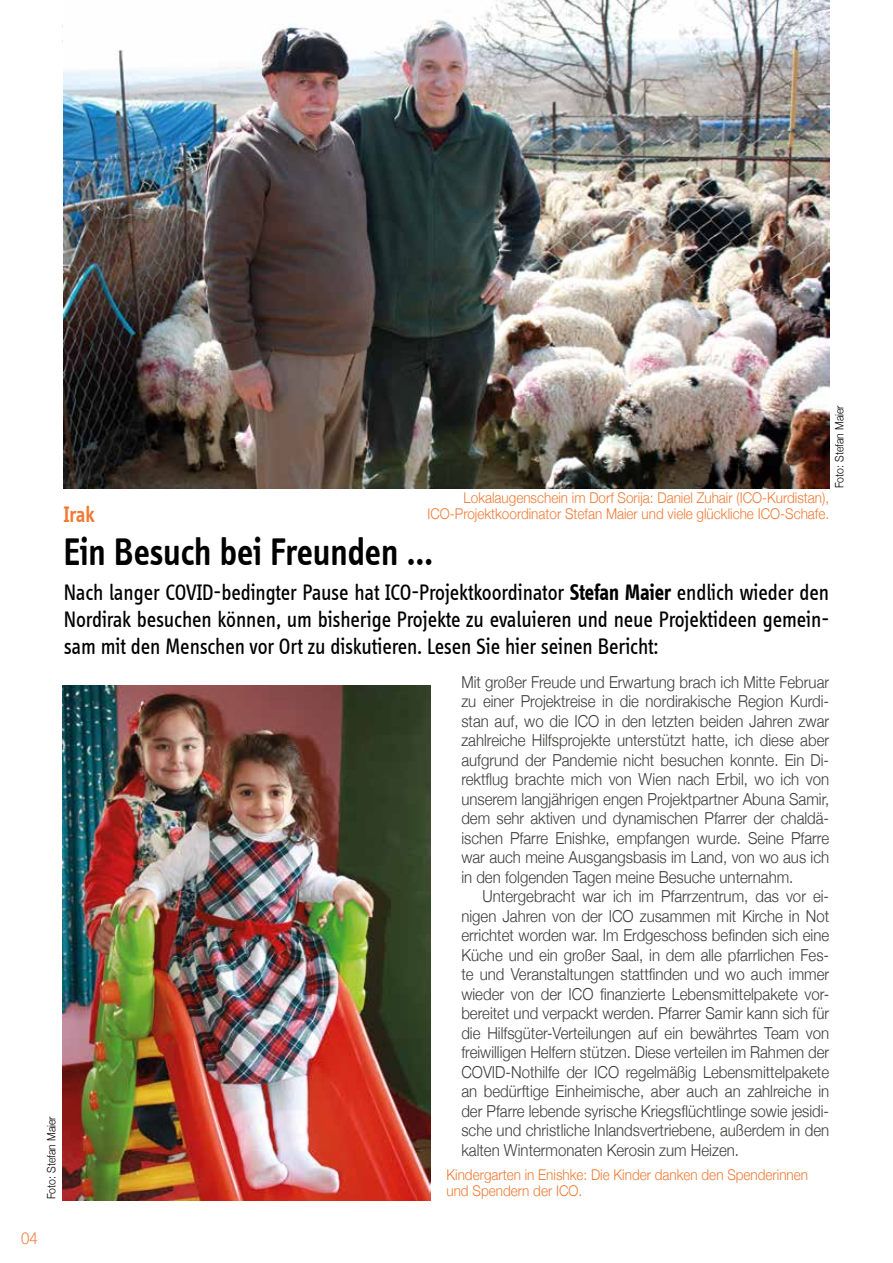
<style>
.page{position:relative;width:893px;height:1263px;background:#fff}
.page>*{position:absolute;margin:0;border:0;box-sizing:border-box;transform-origin:0 0}
.t1{font:600 39.6px "Info Disp";color:#000;scale:.91 1}
.t2{font:23.1px/27px "Info Disp";letter-spacing:-.005em;color:#000;text-align:justify;scale:.91 1}
.t3{font:600 23.1px "Info Disp";color:#ef7a33;scale:.91 1}
.t4{font:300 16.5px/19.5px "Helvetica Neue";color:#3c3c3b;text-align:justify;scale:.91 1}
.t5{font:300 16.5px "Helvetica Neue";color:#ef7a33;scale:.91 1}
.t6{font:300 14.85px/16.2px "Helvetica Neue";color:#ef7a33;text-align:right;scale:.91 1}
.t7{font:300 11.55px "Helvetica Neue";color:#000;scale:.91 1}
.s1{font-weight:700}
</style>
<div class="page">
<img style="left:64px;top:0;width:765px;height:488px">
<img style="left:63px;top:686px;width:368px;height:515px">
<p class="t7" style="left:830px;top:488px;width:93px;rotate:-90deg">Foto: Stefan Maier</p>
<p class="t6" style="left:427px;top:489px;width:443px">Lokalaugenschein im Dorf Sorija: Daniel Zuhair (ICO-Kurdistan),<br>ICO-Projektkoordinator Stefan Maier und viele glückliche ICO-Schafe.</p>
<h2 class="t3" style="left:64px;top:501px;width:36px">Irak</h2>
<h1 class="t1" style="left:64px;top:530px;width:407px">Ein Besuch bei Freunden …</h1>
<p class="t2" style="left:64px;top:578px;width:843px">Nach langer COVID-bedingter Pause hat ICO-Projektkoordinator <span class="s1">Stefan Maier</span> endlich wieder den Nordirak besuchen können, um bisherige Projekte zu evaluieren und neue Projektideen gemein&shy;sam mit den Menschen vor Ort zu diskutieren. Lesen Sie hier seinen Bericht:</p>
<p class="t7" style="left:42px;top:1199px;width:93px;rotate:-90deg">Foto: Stefan Maier</p>
<p class="t4" style="left:461px;top:671px;width:406px">Mit großer Freude und Erwartung brach ich Mitte Februar zu einer Projektreise in die nordirakische Region Kurdi&shy;stan auf, wo die ICO in den letzten beiden Jahren zwar zahlreiche Hilfsprojekte unterstützt hatte, ich diese aber aufgrund der Pandemie nicht besuchen konnte. Ein Di&shy;rektflug brachte mich von Wien nach Erbil, wo ich von unserem langjährigen engen Projektpartner Abuna Samir, dem sehr aktiven und dynamischen Pfarrer der chaldä&shy;ischen Pfarre Enishke, empfangen wurde. Seine Pfarre war auch meine Ausgangsbasis im Land, von wo aus ich in den folgenden Tagen meine Besuche unternahm.</p>
<p class="t4" style="left:461px;top:885px;width:406px;text-indent:21px">Untergebracht war ich im Pfarrzentrum, das vor ei&shy;nigen Jahren von der ICO zusammen mit Kirche in Not errichtet worden war. Im Erdgeschoss befinden sich eine Küche und ein großer Saal, in dem alle pfarrlichen Fes&shy;te und Veranstaltungen stattfinden und wo auch immer wieder von der ICO finanzierte Lebensmittelpakete vor&shy;bereitet und verpackt werden. Pfarrer Samir kann sich für die Hilfsgüter-Verteilungen auf ein bewährtes Team von freiwilligen Helfern stützen. Diese verteilen im Rahmen der COVID-Nothilfe der ICO regelmäßig Lebensmittelpakete an bedürftige Einheimische, aber auch an zahlreiche in der Pfarre lebende syrische Kriegsflüchtlinge sowie jesidi&shy;sche und christliche Inlandsvertriebene, außerdem in den kalten Wintermonaten Kerosin zum Heizen.</p>
<p class="t6" style="left:446px;top:1165px;width:399px;text-align:left">Kindergarten in Enishke: Die Kinder danken den Spenderinnen und Spendern der ICO.</p>
<p class="t5" style="left:21px;top:1225px;width:20px">04</p>
</div>
